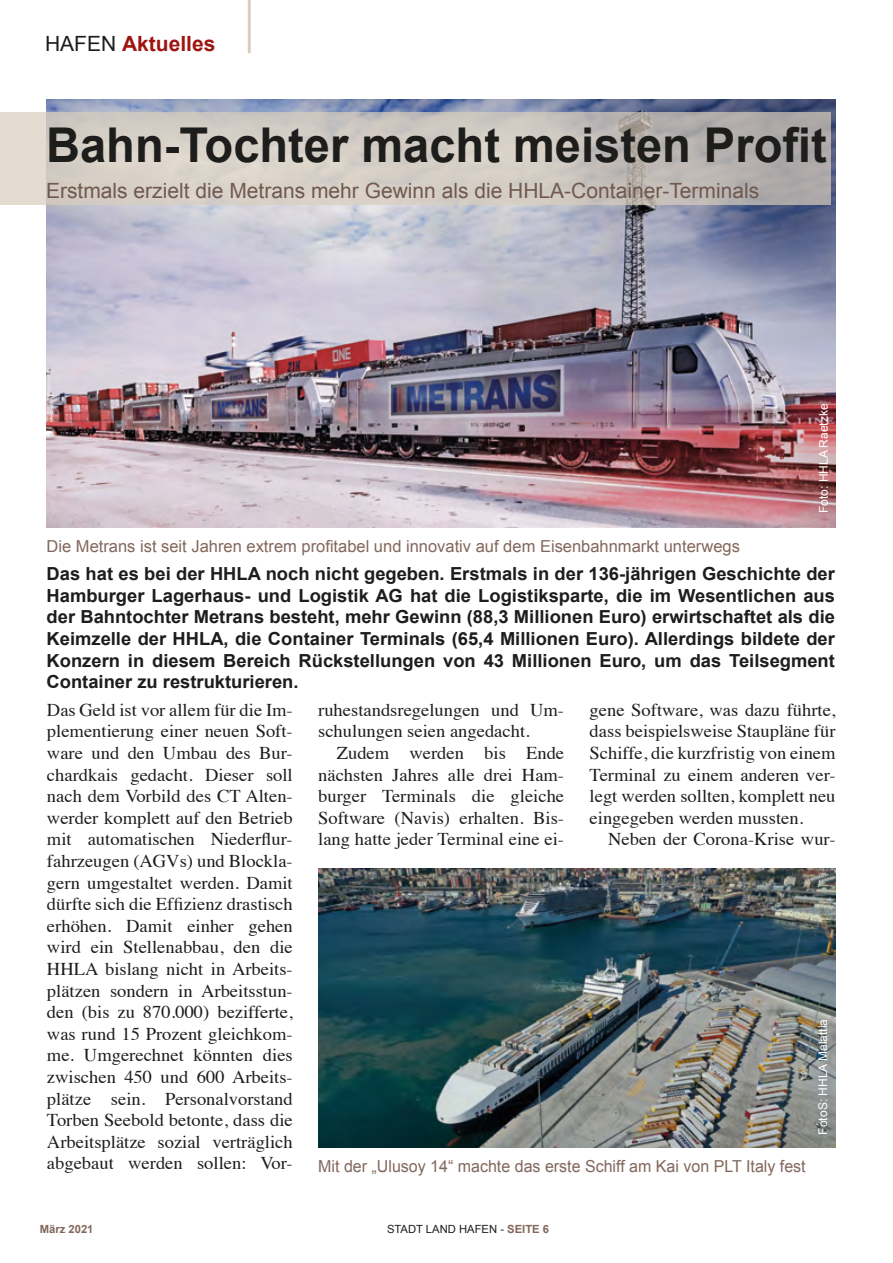
<style>
.page{position:relative;width:893px;height:1263px;background:#fff}
.page>*{position:absolute;margin:0;border:0;box-sizing:border-box;transform-origin:0 0}
.t1{font:700 48px "Arial";color:#1d1d1b}
.t2{font:21px "Arial";color:#70594f}
.t3{font:700 21px "Arial";color:#9e1510}
.t4{font:18px/21.6px "Times";color:#1d1d1b;text-align:justify}
.t5{font:700 18px/21.6px "Arial";color:#1d1d1b;text-align:justify}
.t6{font:16.5px "Arial";color:#82675c}
.t7{font:12px "Arial";color:#fff}
.t8{font:11.25px "Arial";color:#1d1d1b}
.t9{font:700 11.25px "Arial";color:#82675c}
.s1{font-weight:400;color:#1d1d1b}
.s2{font-weight:700;color:#82675c}
</style>
<div class="page">
<hr style="left:248px;top:0;width:3px;height:53px;background:#d9cebd">
<img style="left:46px;top:99px;width:789px;height:428px">
<svg style="left:0;top:112px;width:831px;height:93px;fill:#d1cbc3"></svg>
<img style="left:318px;top:868px;width:518px;height:279px">
<p class="t3" style="left:45px;top:30px;width:172px"><span class="s1">HAFEN</span> Aktuelles</p>
<h1 class="t1" style="left:46px;top:113px;width:782px">Bahn-Tochter macht meisten Profit</h1>
<p class="t2" style="left:46px;top:177px;width:715px">Erstmals erzielt die Metrans mehr Gewinn als die HHLA-Container-Terminals</p>
<p class="t6" style="left:47px;top:535px;width:695px">Die Metrans ist seit Jahren extrem profitabel und innovativ auf dem Eisenbahnmarkt unterwegs</p>
<p class="t7" style="left:816px;top:513px;width:111px;rotate:-90deg">Foto: HHLA Raetzke</p>
<p class="t5" style="left:47px;top:564px;width:790px">Das hat es bei der HHLA noch nicht gegeben. Erstmals in der 136-jährigen Geschichte der Hamburger Lagerhaus- und Logistik AG hat die Logistiksparte, die im Wesentlichen aus der Bahntochter Metrans besteht, mehr Gewinn (88,3 Millionen Euro) erwirtschaftet als die Keimzelle der HHLA, die Container Terminals (65,4 Millionen Euro). Allerdings bildete der Konzern in diesem Bereich Rückstellungen von 43 Millionen Euro, um das Teilsegment Container zu restrukturieren.</p>
<p class="t4" style="left:47px;top:697px;width:247px">Das Geld ist vor allem für die Im&shy;plementierung einer neuen Soft&shy;ware und den Umbau des Bur&shy;chardkais gedacht. Dieser soll nach dem Vorbild des CT Alten&shy;werder komplett auf den Betrieb mit automatischen Niederflur&shy;fahrzeugen (AGVs) und Blockla&shy;gern umgestaltet werden. Damit dürfte sich die Effizienz drastisch erhöhen. Damit einher gehen wird ein Stellenabbau, den die HHLA bislang nicht in Arbeits&shy;plätzen sondern in Arbeitsstun&shy;den (bis zu 870.000) bezifferte, was rund 15 Prozent gleichkom&shy;me. Umgerechnet könnten dies zwischen 450 und 600 Arbeits&shy;plätze sein. Personalvorstand Torben Seebold betonte, dass die Arbeitsplätze sozial verträglich abgebaut werden sollen: Vor-</p>
<p class="t4" style="left:318px;top:697px;width:247px">ruhestandsregelungen und Um&shy;schulungen seien angedacht.</p>
<p class="t4" style="left:318px;top:741px;width:247px;text-indent:19px">Zudem werden bis Ende nächsten Jahres alle drei Ham&shy;burger Terminals die gleiche Software (Navis) erhalten. Bis&shy;lang hatte jeder Terminal eine ei-</p>
<p class="t4" style="left:590px;top:697px;width:247px">gene Software, was dazu führte, dass beispielsweise Staupläne für Schiffe, die kurzfristig von einem Terminal zu einem anderen ver&shy;legt werden sollten, komplett neu eingegeben werden mussten.</p>
<p class="t4" style="left:608px;top:827px;width:229px">Neben der Corona-Krise wur-</p>
<p class="t7" style="left:815px;top:1134px;width:117px;rotate:-90deg">FotoS: HHLA Malattia</p>
<p class="t6" style="left:318px;top:1155px;width:489px">Mit der „Ulusoy 14“ machte das erste Schiff am Kai von PLT Italy fest</p>
<p class="t9" style="left:40px;top:1221px;width:55px">März 2021</p>
<p class="t8" style="left:387px;top:1221px;width:164px">STADT LAND HAFEN - <span class="s2">SEITE 6</span></p>
</div>
